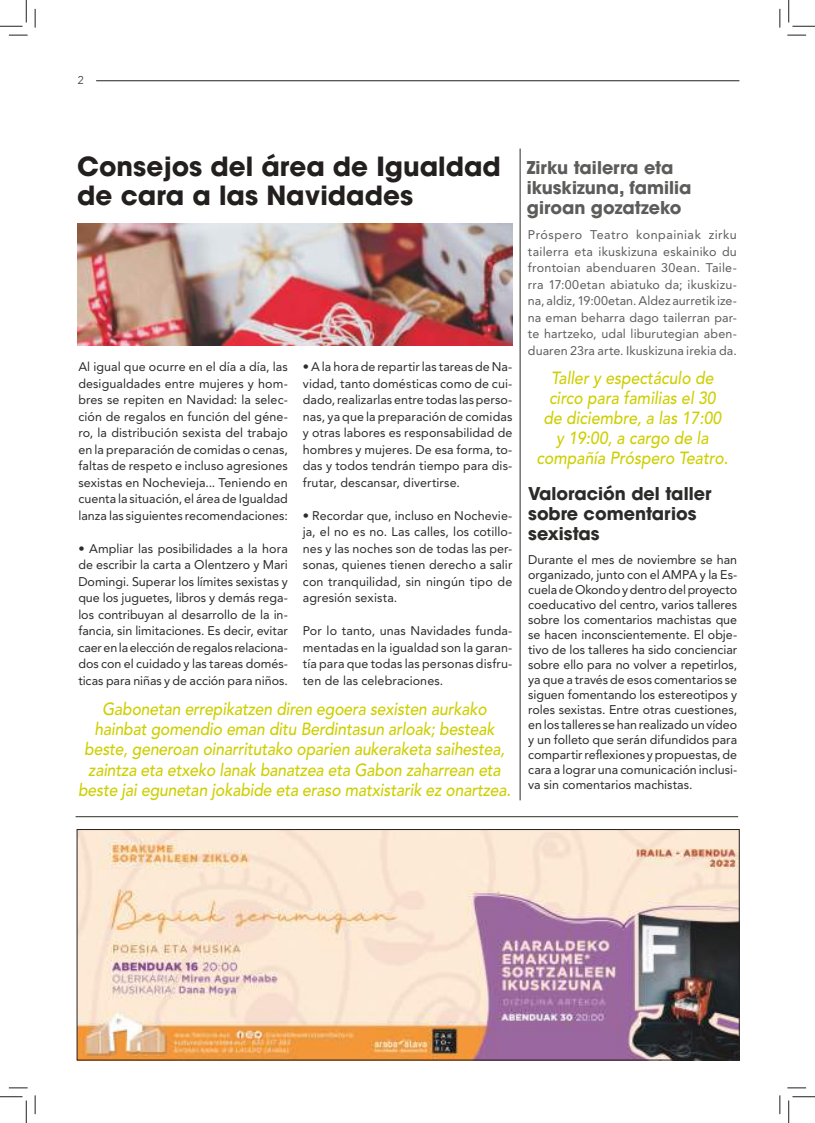
<style>
.page{position:relative;width:815px;height:1123px;background:#fff}
.page>*{position:absolute;margin:0;border:0;box-sizing:border-box;transform-origin:0 0}
.t1{font:700 26.25px/28.8px "Avant Garde LT";color:#241f1f}
.t2{font:italic 500 17.5px/20px "Avenir LT Std";letter-spacing:-.01em;color:#cecf02;text-align:center;scale:.9 1}
.t3{font:700 17.5px/20px "ITC Avant Garde Std";color:#5c5c5b}
.t4{font:700 17.5px/20px "ITC Avant Garde Std";color:#2b2b2a}
.t5{font:12.5px/16.5px "Avenir LT Std";letter-spacing:.005em;color:#2b2b2a;text-align:justify}
.t6{font:12.5px/16.5px "Avenir LT Std";letter-spacing:.01em;color:#5c5c5b;text-align:justify}
.t7{font:300 11.25px "Avenir";color:#2e2b2a}
</style>
<div class="page">
<hr style="left:96px;top:81px;width:643px;height:1px;background:#241f1f">
<hr style="left:76px;top:816px;width:662px;height:1px;background:#2b2b2a">
<hr style="left:519px;top:148px;width:1px;height:652px;background:#2b2b2a">
<img style="left:77px;top:223px;width:435px;height:123px">
<img style="left:79px;top:831px;width:658px;height:227px">
<div style="left:77px;top:829px;width:662px;height:231px;border:1px solid #241f1f"></div>
<svg style="left:9px;top:34px;width:19px;height:2px"></svg>
<svg style="left:787px;top:34px;width:18px;height:2px"></svg>
<svg style="left:9px;top:1087px;width:19px;height:1px"></svg>
<svg style="left:787px;top:1087px;width:18px;height:1px"></svg>
<svg style="left:34px;top:9px;width:2px;height:19px"></svg>
<svg style="left:34px;top:1095px;width:2px;height:19px"></svg>
<svg style="left:779px;top:9px;width:1px;height:19px"></svg>
<svg style="left:779px;top:1095px;width:1px;height:19px"></svg>
<svg style="left:0;top:0;width:27px;height:27px"></svg>
<svg style="left:0;top:1096px;width:27px;height:27px"></svg>
<svg style="left:788px;top:0;width:26px;height:27px"></svg>
<svg style="left:788px;top:1096px;width:26px;height:27px"></svg>
<p class="t7" style="left:78px;top:73px;width:7px">2</p>
<h1 class="t1" style="left:77px;top:155px;width:425px">Consejos del área de Igualdad de cara a las Navidades</h1>
<p class="t5" style="left:78px;top:360px;width:211px">Al igual que ocurre en el día a día, las desigualdades entre mujeres y hom&shy;bres se repiten en Navidad: la selec&shy;ción de regalos en función del géne&shy;ro, la distribución sexista del trabajo en la preparación de comidas o cenas, faltas de respeto e incluso agresiones sexistas en Nochevieja... Teniendo en cuenta la situación, el área de Igualdad lanza las siguientes recomendaciones:</p>
<p class="t5" style="left:78px;top:541px;width:211px">• Ampliar las posibilidades a la hora de escribir la carta a Olentzero y Mari Domingi. Superar los límites sexistas y que los juguetes, libros y demás rega&shy;los contribuyan al desarrollo de la in&shy;fancia, sin limitaciones. Es decir, evitar caer en la elección de regalos relaciona&shy;dos con el cuidado y las tareas domés&shy;ticas para niñas y de acción para niños.</p>
<p class="t5" style="left:303px;top:360px;width:211px">• A la hora de repartir las tareas de Na&shy;vidad, tanto domésticas como de cui&shy;dado, realizarlas entre todas las perso&shy;nas, ya que la preparación de comidas y otras labores es responsabilidad de hombres y mujeres. De esa forma, to&shy;das y todos tendrán tiempo para dis&shy;frutar, descansar, divertirse.</p>
<p class="t5" style="left:303px;top:508px;width:211px">• Recordar que, incluso en Nochevie&shy;ja, el no es no. Las calles, los cotillo&shy;nes y las noches son de todas las per&shy;sonas, quienes tienen derecho a salir con tranquilidad, sin ningún tipo de agresión sexista.</p>
<p class="t5" style="left:303px;top:624px;width:211px">Por lo tanto, unas Navidades funda&shy;mentadas en la igualdad son la garan&shy;tía para que todas las personas disfru&shy;ten de las celebraciones.</p>
<p class="t2" style="left:78px;top:701px;width:482px">Gabonetan errepikatzen diren egoera sexisten aurkako hainbat gomendio eman ditu Berdintasun arloak; besteak beste, generoan oinarritutako oparien aukeraketa saihestea, zaintza eta etxeko lanak banatzea eta Gabon zaharrean eta beste jai egunetan jokabide eta eraso matxistarik ez onartzea.</p>
<h2 class="t3" style="left:526px;top:159px;width:166px">Zirku tailerra eta ikuskizuna, familia giroan gozatzeko</h2>
<p class="t6" style="left:527px;top:228px;width:210px">Próspero Teatro konpainiak zirku tailerra eta ikuskizuna eskainiko du frontoian abenduaren 30ean. Taile&shy;rra 17:00etan abiatuko da; ikuskizu&shy;na, aldiz, 19:00etan. Aldez aurretik ize&shy;na eman beharra dago tailerran par&shy;te hartzeko, udal liburutegian aben&shy;duaren 23ra arte. Ikuskizuna irekia da.</p>
<h2 class="t2" style="left:536px;top:370px;width:214px">Taller y espectáculo de circo para familias el 30<br>de diciembre, a las 17:00<br>y 19:00, a cargo de la compañía Próspero Teatro.</h2>
<h2 class="t4" style="left:528px;top:484px;width:184px">Valoración del taller sobre comentarios sexistas</h2>
<p class="t5" style="left:528px;top:553px;width:210px;line-height:15px">Durante el mes de noviembre se han organizado, junto con el AMPA y la Es&shy;cuela de Okondo y dentro del proyecto coeducativo del centro, varios talleres sobre los comentarios machistas que se hacen inconscientemente. El obje&shy;tivo de los talleres ha sido concienciar sobre ello para no volver a repetirlos, ya que a través de esos comentarios se siguen fomentando los estereotipos y roles sexistas. Entre otras cuestiones, en los talleres se han realizado un vídeo y un folleto que serán difundidos para compartir reflexiones y propuestas, de cara a lograr una comunicación inclusi&shy;va sin comentarios machistas.</p>
</div>
